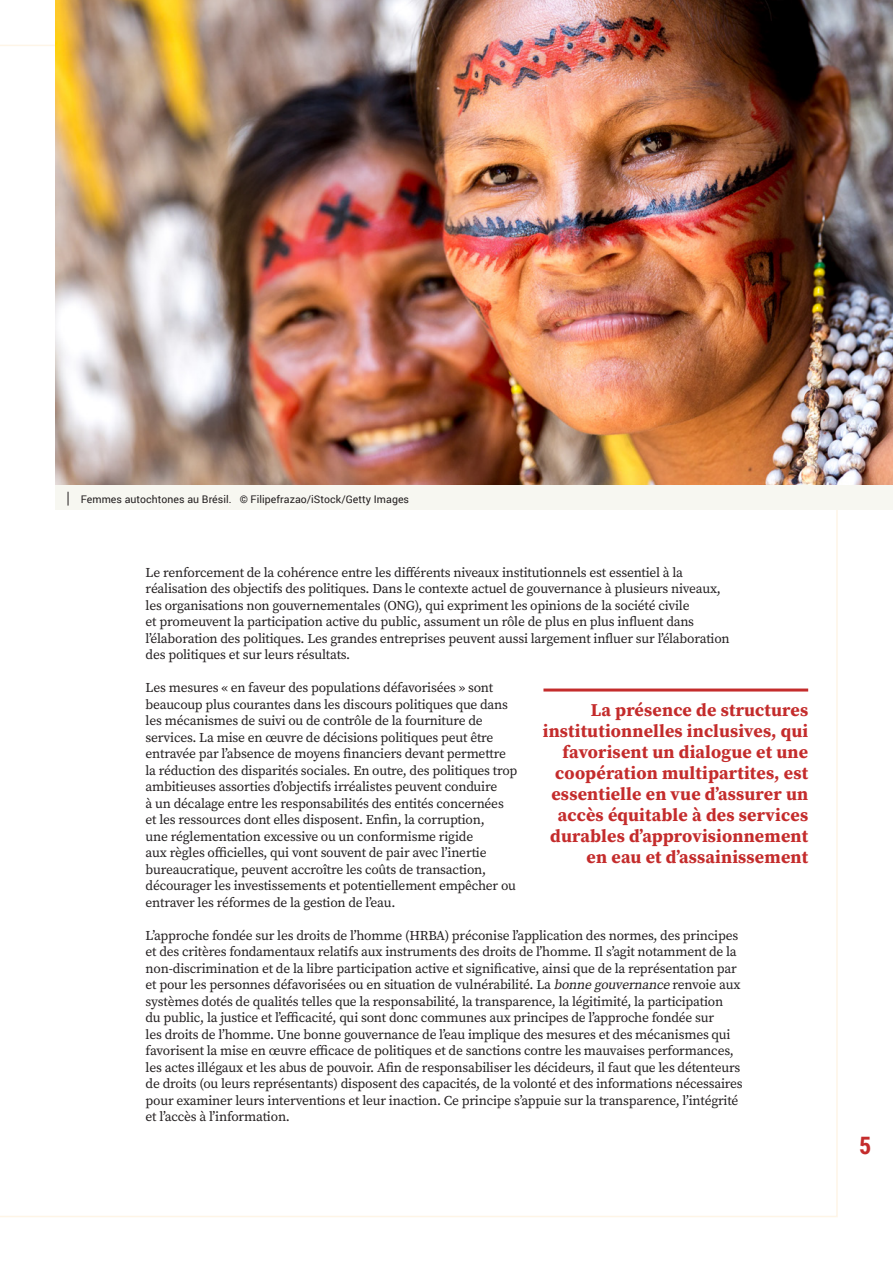
<style>
.page{position:relative;width:893px;height:1263px;background:#fff}
.page>*{position:absolute;margin:0;border:0;box-sizing:border-box;transform-origin:0 0}
.t1{font:700 24px "Roboto Condensed";color:#c42c2c}
.BLURB_right{font:700 18px/21px "Source Serif Pro";letter-spacing:.01em;color:#c42c2c;text-align:right}
.Body{font:13.5px/16.5px "Source Serif Pro";letter-spacing:-.015em;color:#231f20}
.Picture_Source{font:10.5px "Roboto";letter-spacing:.005em;color:#231f20}
.s1{font-style:italic}
</style>
<div class="page">
<div style="left:55px;top:484px;width:838px;height:26px;background:#f7f7f1"></div>
<svg style="left:68px;top:492px;width:1px;height:14px"></svg>
<img style="left:55px;top:0;width:838px;height:484px">
<hr style="left:543px;top:688px;width:265px;height:3px;background:#c42c2c">
<p class="Picture_Source" style="left:81px;top:492px;width:330px">Femmes autochtones au Brésil. © Filipefrazao/iStock/Getty Images</p>
<p class="Body" style="left:146px;top:564px;width:586px">Le renforcement de la cohérence entre les différents niveaux institutionnels est essentiel à la réalisation des objectifs des politiques. Dans le contexte actuel de gouvernance à plusieurs niveaux, les organisations non gouvernementales (ONG), qui expriment les opinions de la société civile<br>et promeuvent la participation active du public, assument un rôle de plus en plus influent dans l’élaboration des politiques. Les grandes entreprises peuvent aussi largement influer sur l’élaboration des politiques et sur leurs résultats.</p>
<p class="Body" style="left:146px;top:679px;width:373px">Les mesures « en faveur des populations défavorisées » sont beaucoup plus courantes dans les discours politiques que dans les mécanismes de suivi ou de contrôle de la fourniture de services. La mise en œuvre de décisions politiques peut être entravée par l’absence de moyens financiers devant permettre la réduction des disparités sociales. En outre, des politiques trop ambitieuses assorties d’objectifs irréalistes peuvent conduire<br>à un décalage entre les responsabilités des entités concernées et les ressources dont elles disposent. Enfin, la corruption,<br>une réglementation excessive ou un conformisme rigide<br>aux règles officielles, qui vont souvent de pair avec l’inertie bureaucratique, peuvent accroître les coûts de transaction, décourager les investissements et potentiellement empêcher ou entraver les réformes de la gestion de l’eau.</p>
<p class="Body" style="left:146px;top:927px;width:599px">L’approche fondée sur les droits de l’homme (HRBA) préconise l’application des normes, des principes et des critères fondamentaux relatifs aux instruments des droits de l’homme. Il s’agit notamment de la non-discrimination et de la libre participation active et significative, ainsi que de la représentation par et pour les personnes défavorisées ou en situation de vulnérabilité. La <span class="s1">bonne gouvernance</span> renvoie aux systèmes dotés de qualités telles que la responsabilité, la transparence, la légitimité, la participation<br>du public, la justice et l’efficacité, qui sont donc communes aux principes de l’approche fondée sur<br>les droits de l’homme. Une bonne gouvernance de l’eau implique des mesures et des mécanismes qui favorisent la mise en œuvre efficace de politiques et de sanctions contre les mauvaises performances, les actes illégaux et les abus de pouvoir. Afin de responsabiliser les décideurs, il faut que les détenteurs de droits (ou leurs représentants) disposent des capacités, de la volonté et des informations nécessaires pour examiner leurs interventions et leur inaction. Ce principe s’appuie sur la transparence, l’intégrité et l’accès à l’information.</p>
<p class="BLURB_right" style="left:543px;top:699px;width:267px">La présence de structures institutionnelles inclusives, qui favorisent un dialogue et une coopération multipartites, est essentielle en vue d’assurer un accès équitable à des services durables d’approvisionnement en eau et d’assainissement</p>
<h1 class="t1" style="left:859px;top:1129px;width:14px">5</h1>
</div>
